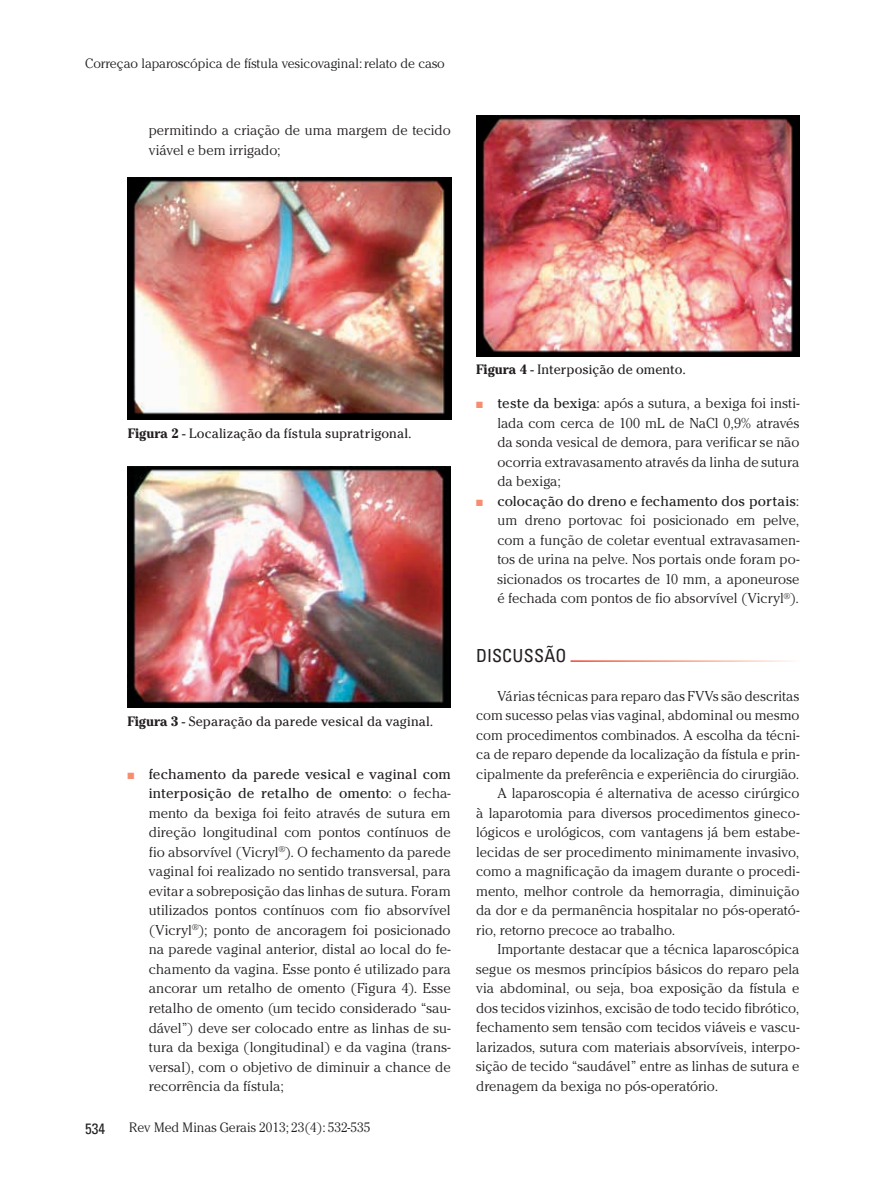
<style>
.page{position:relative;width:893px;height:1191px;background:#fff}
.page>*{position:absolute;margin:0;border:0;box-sizing:border-box;transform-origin:0 0}
.t1{font:condensed 18px "Univers LT Std";letter-spacing:.01em;color:#231f20}
.t2{font:condensed 15px "Univers LT Std";color:#231f20}
.t3{font:300 14.25px/19.5px "Cheltenham Std";color:#231f20;text-align:justify}
.t4{font:13.5px "Cheltenham Std";letter-spacing:.005em;color:#231f20}
.t5{font:300 13.5px "Cheltenham Std";color:#231f20}
.s1{font-weight:700}
.s2{color:#f68d70}
.s3{font-weight:400}
</style>
<div class="page">
<img style="left:127px;top:467px;width:324px;height:240px">
<img style="left:128px;top:178px;width:323px;height:241px">
<img style="left:476px;top:116px;width:323px;height:240px">
<p class="t5" style="left:85px;top:56px;width:361px">Correçao laparoscópica de fístula vesicovaginal: relato de caso</p>
<p class="t3" style="left:149px;top:120px;width:303px">permitindo a criação de uma margem de tecido viável e bem irrigado;</p>
<p class="t4" style="left:128px;top:425px;width:285px"><span class="s1">Figura 2</span> - Localização da fístula supratrigonal.</p>
<p class="t4" style="left:128px;top:713px;width:307px"><span class="s1">Figura 3</span> - Separação da parede vesical da vaginal.</p>
<p class="t3" style="left:149px;top:764px;width:303px;text-indent:-21px"><span class="s2">■</span> <span class="s3">fechamento da parede vesical e vaginal com interposição de retalho de omento</span>: o fecha&shy;mento da bexiga foi feito através de sutura em direção longitudinal com pontos contínuos de fio absorvível (Vicryl<sup>®</sup>). O fechamento da parede vaginal foi realizado no sentido transversal, para evitar a sobreposição das linhas de sutura. Foram utilizados pontos contínuos com fio absorvível (Vicryl<sup>®</sup>); ponto de ancoragem foi posicionado na parede vaginal anterior, distal ao local do fe&shy;chamento da vagina. Esse ponto é utilizado para ancorar um retalho de omento (Figura 4). Esse retalho de omento (um tecido considerado “sau&shy;dável”) deve ser colocado entre as linhas de su&shy;tura da bexiga (longitudinal) e da vagina (trans&shy;versal), com o objetivo de diminuir a chance de recorrência da fístula;</p>
<p class="t2" style="left:85px;top:1119px;width:21px">534</p>
<p class="t5" style="left:129px;top:1120px;width:243px">Rev Med Minas Gerais 2013; 23(4): 532-535</p>
<p class="t4" style="left:476px;top:361px;width:211px"><span class="s1">Figura 4</span> - Interposição de omento.</p>
<p class="t3" style="left:497px;top:393px;width:303px;text-indent:-21px"><span class="s2">■</span> <span class="s3">teste da bexiga</span>: após a sutura, a bexiga foi insti&shy;lada com cerca de 100 mL de NaCl 0,9% através da sonda vesical de demora, para verificar se não ocorria extravasamento através da linha de sutura da bexiga;</p>
<p class="t3" style="left:497px;top:491px;width:303px;text-indent:-21px"><span class="s2">■</span> <span class="s3">colocação do dreno e fechamento dos portais</span>: um dreno portovac foi posicionado em pelve, com a função de coletar eventual extravasamen&shy;tos de urina na pelve. Nos portais onde foram po&shy;sicionados os trocartes de 10 mm, a aponeurose é fechada com pontos de fio absorvível (Vicryl<sup>®</sup>).</p>
<p class="t1" style="left:476px;top:644px;width:89px">DISCUSSÃO</p>
<p class="t3" style="left:497px;top:686px;width:303px">Várias técnicas para reparo das FVVs são descritas</p>
<p class="t3" style="left:476px;top:705px;width:325px">com sucesso pelas vias vaginal, abdominal ou mesmo</p>
<p class="t3" style="left:476px;top:725px;width:325px">com procedimentos combinados. A escolha da técni-</p>
<p class="t3" style="left:476px;top:744px;width:325px">ca de reparo depende da localização da fístula e prin-</p>
<p class="t3" style="left:476px;top:764px;width:325px">cipalmente da preferência e experiência do cirurgião.</p>
<p class="t3" style="left:497px;top:783px;width:303px">A laparoscopia é alternativa de acesso cirúrgico</p>
<p class="t3" style="left:476px;top:803px;width:325px">à laparotomia para diversos procedimentos gineco-</p>
<p class="t3" style="left:476px;top:822px;width:325px">lógicos e urológicos, com vantagens já bem estabe-</p>
<p class="t3" style="left:476px;top:842px;width:325px">lecidas de ser procedimento minimamente invasivo,</p>
<p class="t3" style="left:476px;top:861px;width:325px">como a magnificação da imagem durante o procedi-</p>
<p class="t3" style="left:476px;top:881px;width:325px">mento, melhor controle da hemorragia, diminuição</p>
<p class="t3" style="left:476px;top:900px;width:325px">da dor e da permanência hospitalar no pós-operató-</p>
<p class="t3" style="left:476px;top:920px;width:201px">rio, retorno precoce ao trabalho.</p>
<p class="t3" style="left:497px;top:939px;width:303px">Importante destacar que a técnica laparoscópica</p>
<p class="t3" style="left:476px;top:959px;width:325px">segue os mesmos princípios básicos do reparo pela</p>
<p class="t3" style="left:476px;top:978px;width:325px">via abdominal, ou seja, boa exposição da fístula e</p>
<p class="t3" style="left:476px;top:998px;width:325px">dos tecidos vizinhos, excisão de todo tecido fibrótico,</p>
<p class="t3" style="left:476px;top:1017px;width:325px">fechamento sem tensão com tecidos viáveis e vascu-</p>
<p class="t3" style="left:476px;top:1037px;width:325px">larizados, sutura com materiais absorvíveis, interpo-</p>
<p class="t3" style="left:476px;top:1056px;width:325px">sição de tecido “saudável” entre as linhas de sutura e</p>
<p class="t3" style="left:476px;top:1076px;width:243px">drenagem da bexiga no pós-operatório.</p>
</div>
